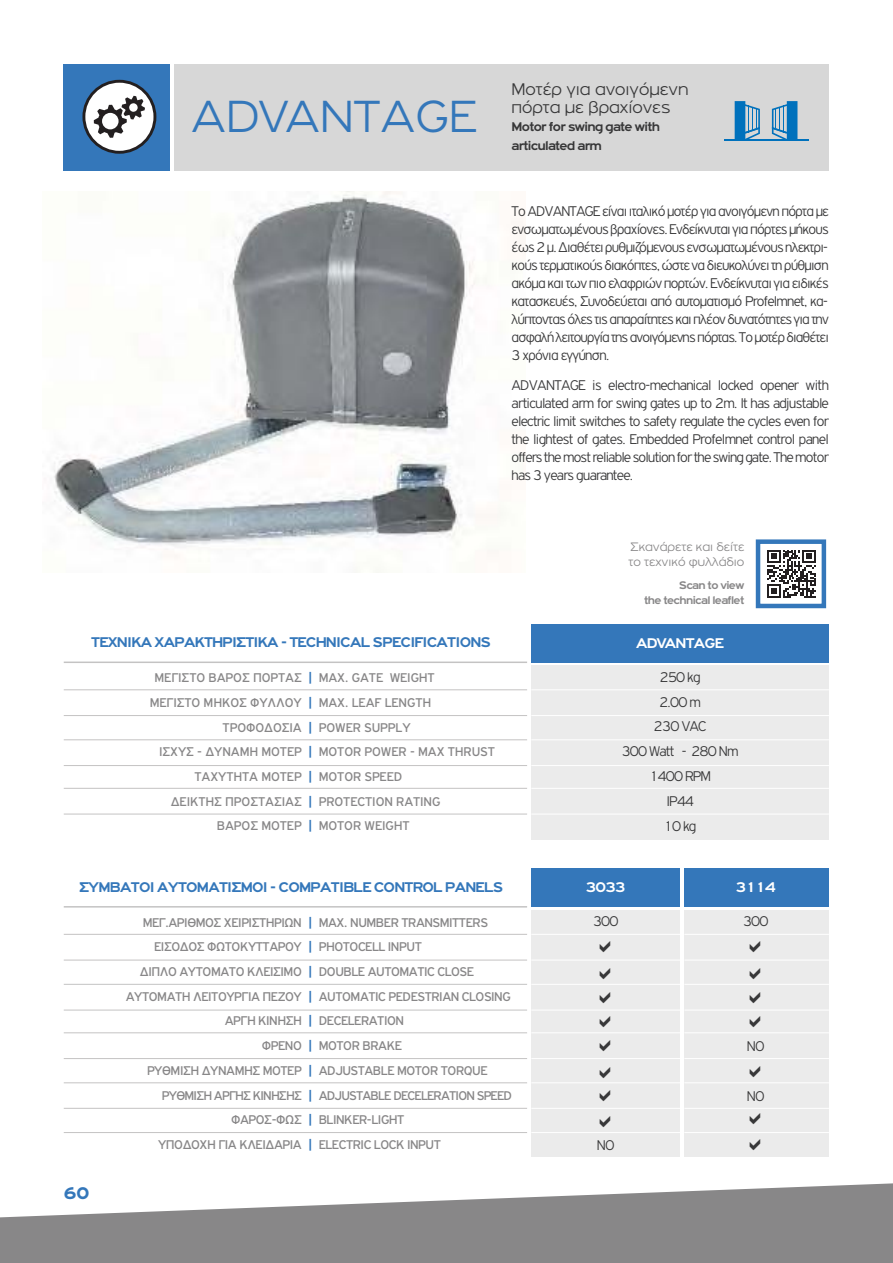
<style>
.page{position:relative;width:893px;height:1263px;background:#fff}
.page>*{position:absolute;margin:0;border:0;box-sizing:border-box;transform-origin:0 0}
.t1{font:300 48px "PF Highway Gothic Ext";color:#3477ba}
.t2{font:300 18px/18.3px "PF Highway Gothic Ext";color:#373738}
.t3{font:900 18px "PF Highway Gothic Ext";color:#3477ba}
.t4{font:300 15px/18px "PF Highway Gothic";letter-spacing:-.055em;color:#373738;text-align:justify}
.t5{font:700 15px "PF Highway Gothic Ext";letter-spacing:-.05em;color:#3477ba}
.t6{font:700 15px "PF Highway Gothic Ext";letter-spacing:-.05em;color:#fff}
.t7{font:13.5px "PF Highway Gothic";letter-spacing:-.025em;color:#888788}
.t8{font:13.5px "PF Highway Gothic";color:#888788}
.t9{font:13.5px "PF Highway Gothic";letter-spacing:-.05em;color:#888788}
.t10{font:700 13.5px/18.3px "PF Highway Gothic Ext";letter-spacing:-.05em;color:#373738}
.t11{font:300 13.05px/15.6px "PF Highway Gothic Ext";color:#888788}
.t12{font:700 11.7px/14.1px "PF Highway Gothic Ext";letter-spacing:-.05em;color:#888788;text-align:right}
.s1{font-weight:700;color:#3477ba}
</style>
<div class="page">
<svg style="left:0;top:1183px;width:893px;height:80px;fill:#888788"></svg>
<img style="left:53px;top:192px;width:472px;height:381px">
<div style="left:174px;top:64px;width:655px;height:106px;background:#d7d7d7"></div>
<div style="left:64px;top:64px;width:106px;height:106px;background:#3477ba"></div>
<svg style="left:84px;top:81px;width:71px;height:71px;background:#e4e3e3"></svg>
<div style="left:82px;top:80px;width:74px;height:74px;border:3px solid #231f20;border-radius:50%"></div>
<svg style="left:94px;top:96px;width:51px;height:42px;background:#b5b3b4"></svg>
<hr style="left:724px;top:139px;width:84px;height:2px;background:#0071bc">
<svg style="left:735px;top:101px;width:25px;height:38px"></svg>
<svg style="left:772px;top:101px;width:25px;height:38px"></svg>
<div style="left:531px;top:666px;width:298px;height:174px;background:#ebebeb"></div>
<div style="left:531px;top:624px;width:298px;height:39px;background:#3477ba"></div>
<hr style="left:64px;top:662px;width:463px;height:1px;background:#c4c3c3">
<hr style="left:64px;top:689px;width:463px;height:1px;background:#c4c3c3">
<hr style="left:531px;top:689px;width:298px;height:1px;background:#fff">
<hr style="left:64px;top:715px;width:463px;height:1px;background:#c4c3c3">
<hr style="left:531px;top:715px;width:298px;height:1px;background:#fff">
<hr style="left:64px;top:739px;width:463px;height:1px;background:#c4c3c3">
<hr style="left:531px;top:739px;width:298px;height:1px;background:#fff">
<hr style="left:64px;top:765px;width:463px;height:1px;background:#c4c3c3">
<hr style="left:531px;top:765px;width:298px;height:1px;background:#fff">
<hr style="left:64px;top:788px;width:463px;height:1px;background:#c4c3c3">
<hr style="left:531px;top:788px;width:298px;height:1px;background:#fff">
<hr style="left:64px;top:814px;width:463px;height:1px;background:#c4c3c3">
<hr style="left:531px;top:814px;width:298px;height:1px;background:#fff">
<div style="left:531px;top:910px;width:149px;height:247px;background:#ebebeb"></div>
<div style="left:531px;top:869px;width:149px;height:38px;background:#3477ba"></div>
<hr style="left:64px;top:906px;width:463px;height:2px;background:#c4c3c3">
<hr style="left:64px;top:934px;width:463px;height:1px;background:#c4c3c3">
<hr style="left:531px;top:934px;width:149px;height:1px;background:#fff">
<hr style="left:64px;top:960px;width:463px;height:1px;background:#c4c3c3">
<hr style="left:531px;top:960px;width:149px;height:1px;background:#fff">
<hr style="left:64px;top:984px;width:463px;height:1px;background:#c4c3c3">
<hr style="left:531px;top:984px;width:149px;height:1px;background:#fff">
<hr style="left:64px;top:1010px;width:463px;height:1px;background:#c4c3c3">
<hr style="left:531px;top:1010px;width:149px;height:1px;background:#fff">
<hr style="left:64px;top:1032px;width:463px;height:1px;background:#c4c3c3">
<hr style="left:531px;top:1032px;width:149px;height:1px;background:#fff">
<hr style="left:64px;top:1058px;width:463px;height:1px;background:#c4c3c3">
<hr style="left:531px;top:1058px;width:149px;height:1px;background:#fff">
<hr style="left:64px;top:1082px;width:463px;height:1px;background:#c4c3c3">
<hr style="left:531px;top:1082px;width:149px;height:1px;background:#fff">
<div style="left:684px;top:910px;width:145px;height:247px;background:#ebebeb"></div>
<div style="left:684px;top:869px;width:145px;height:38px;background:#3477ba"></div>
<hr style="left:684px;top:934px;width:145px;height:1px;background:#fff">
<hr style="left:684px;top:960px;width:145px;height:1px;background:#fff">
<hr style="left:684px;top:984px;width:145px;height:1px;background:#fff">
<hr style="left:684px;top:1010px;width:145px;height:1px;background:#fff">
<hr style="left:684px;top:1032px;width:145px;height:1px;background:#fff">
<hr style="left:684px;top:1058px;width:145px;height:1px;background:#fff">
<hr style="left:684px;top:1082px;width:145px;height:1px;background:#fff">
<hr style="left:64px;top:1108px;width:463px;height:1px;background:#c4c3c3">
<hr style="left:531px;top:1108px;width:149px;height:1px;background:#fff">
<hr style="left:64px;top:1132px;width:463px;height:1px;background:#c4c3c3">
<hr style="left:531px;top:1132px;width:149px;height:1px;background:#fff">
<hr style="left:684px;top:1108px;width:145px;height:1px;background:#fff">
<hr style="left:684px;top:1132px;width:145px;height:1px;background:#fff">
<svg style="left:767px;top:550px;width:49px;height:48px"></svg>
<div style="left:756px;top:539px;width:70px;height:69px;border:4px solid #3477ba"></div>
<h1 class="t1" style="left:191px;top:101px;width:287px">ADVANTAGE</h1>
<p class="t2" style="left:511px;top:82px;width:178px">Μοτέρ για ανοιγόμενη πόρτα με βραχίονες</p>
<p class="t10" style="left:511px;top:119px;width:150px">Motor for swing gate with articulated arm</p>
<p class="t4" style="left:511px;top:203px;width:319px">Το ADVANTAGE είναι ιταλικό μοτέρ για ανοιγόμενη πόρτα με ενσωματωμένους βραχίονες. Eνδείκνυται για πόρτες μήκους έως 2 μ. Διαθέτει ρυθμιζόμενους ενσωματωμένους ηλεκτρι&shy;κούς τερματικούς διακόπτες, ώστε να διευκολύνει τη ρύθμιση ακόμα και των πιο ελαφριών πορτών. Ενδείκνυται για ειδικές κατασκευές, Συνοδεύεται από αυτοματισμό Profelmnet, κα&shy;λύπτοντας όλες τις απαραίτητες και πλέον δυνατότητες για την ασφαλή λειτουργία της ανοιγόμενης πόρτας. Το μοτέρ διαθέτει 3 χρόνια εγγύηση.</p>
<p class="t4" style="left:511px;top:377px;width:319px">ADVANTAGE is electro-mechanical locked opener with articulated arm for swing gates up to 2m. It has adjustable electric limit switches to safety regulate the cycles even for the lightest of gates. Embedded Profelmnet control panel offers the most reliable solution for the swing gate. The motor has 3 years guarantee.</p>
<p class="t11" style="left:629px;top:540px;width:117px">Σκανάρετε και δείτε το τεχνικό φυλλάδιο</p>
<p class="t12" style="left:644px;top:580px;width:102px">Scan to view<br>the technical leaflet</p>
<p class="t5" style="left:91px;top:637px;width:401px">ΤΕΧΝΙΚΑ ΧΑΡΑΚΤΗΡΙΣΤΙΚΑ - ΤΕCHNICAL SPECIFICATIONS</p>
<p class="t6" style="left:636px;top:638px;width:89px">ADVANTAGE</p>
<p class="t8" style="left:155px;top:673px;width:282px">ΜΕΓΙΣΤΟ ΒΑΡΟΣ ΠΟΡΤΑΣ <span class="s1">|</span> MAX. GATE WEIGHT</p>
<p class="t8" style="left:150px;top:698px;width:283px">ΜΕΓΙΣΤΟ ΜΗΚΟΣ ΦΥΛΛΟΥ <span class="s1">|</span> MAX. LEAF LENGTH</p>
<p class="t8" style="left:223px;top:723px;width:189px">ΤΡΟΦΟΔΟΣΙΑ <span class="s1">|</span> POWER SUPPLY</p>
<p class="t8" style="left:159px;top:747px;width:337px">ΙΣΧΥΣ - ΔΥΝΑΜΗ ΜΟΤΕΡ <span class="s1">|</span> MOTOR POWER - MAX THRUST</p>
<p class="t8" style="left:194px;top:772px;width:209px">ΤΑΧΥΤΗΤΑ ΜΟΤΕΡ <span class="s1">|</span> MOTOR SPEED</p>
<p class="t8" style="left:171px;top:797px;width:271px">ΔΕΙΚΤΗΣ ΠΡΟΣΤΑΣΙΑΣ <span class="s1">|</span> PROTECTION RATING</p>
<p class="t8" style="left:217px;top:822px;width:194px">ΒΑΡΟΣ ΜΟΤΕΡ <span class="s1">|</span> MOTOR WEIGHT</p>
<p class="t5" style="left:79px;top:882px;width:426px">ΣΥΜΒΑΤOI ΑΥΤΟΜΑΤΙΣΜOI - COMPATIBLE CONTROL PANELS</p>
<p class="t3" style="left:64px;top:1183px;width:27px">60</p>
<p class="t7" style="left:143px;top:918px;width:347px">ΜΕΓ.ΑΡΙΘΜΟΣ ΧΕΙΡΙΣΤΗΡΙΩΝ <span class="s1">|</span> MAX. NUMBER TRANSMITTERS</p>
<p class="t7" style="left:154px;top:943px;width:269px">ΕΙΣΟΔΟΣ ΦΩΤΟΚΥΤΤΑΡΟΥ <span class="s1">|</span> PHOTOCELL INPUT</p>
<p class="t7" style="left:140px;top:967px;width:335px">ΔΙΠΛΟ ΑΥΤΟΜΑΤΟ ΚΛΕΙΣΙΜΟ <span class="s1">|</span> DOUBLE AUTOMATIC CLOSE</p>
<p class="t7" style="left:126px;top:992px;width:386px">ΑΥΤΟΜΑΤΗ ΛΕΙΤΟΥΡΓΙΑ ΠΕΖΟΥ <span class="s1">|</span> AUTOMATIC PEDESTRIAN CLOSING</p>
<p class="t7" style="left:225px;top:1017px;width:181px">ΑΡΓΗ ΚΙΝΗΣΗ <span class="s1">|</span> DECELERATION</p>
<p class="t7" style="left:262px;top:1041px;width:142px">ΦΡΕΝΟ <span class="s1">|</span> MOTOR BRAKE</p>
<p class="t7" style="left:147px;top:1066px;width:342px">ΡΥΘΜΙΣΗ ΔΥΝΑΜΗΣ ΜΟΤΕΡ <span class="s1">|</span> ADJUSTABLE MOTOR TORQUE</p>
<p class="t9" style="left:162px;top:1091px;width:352px">ΡΥΘΜΙΣΗ ΑΡΓΗΣ ΚΙΝΗΣΗΣ <span class="s1">|</span> ADJUSTABLE DECELERATION SPEED</p>
<p class="t7" style="left:231px;top:1116px;width:175px">ΦΑΡΟΣ-ΦΩΣ <span class="s1">|</span> BLINKER-LIGHT</p>
<p class="t7" style="left:158px;top:1140px;width:284px">ΥΠΟΔΟΧΗ ΓΙΑ ΚΛΕΙΔΑΡΙΑ <span class="s1">|</span> ELECTRIC LOCK INPUT</p>
<p class="t4" style="left:622px;top:666px;width:118px;line-height:24.8px;text-align:center">250 kg<br>2.00 m<br>230 VAC<br>300 Watt - 280 Nm<br>1400 RPM<br>IP44<br>10 kg</p>
<p class="t6" style="left:586px;top:882px;width:41px">3033</p>
<p class="t4" style="left:593px;top:914px;width:27px">300</p>
<p class="t4" style="left:597px;top:1137px;width:19px">NO</p>
<p class="t6" style="left:736px;top:882px;width:41px">3114</p>
<p class="t4" style="left:743px;top:914px;width:27px">300</p>
<p class="t4" style="left:747px;top:1039px;width:19px">NO</p>
<p class="t4" style="left:747px;top:1089px;width:19px">NO</p>
</div>
